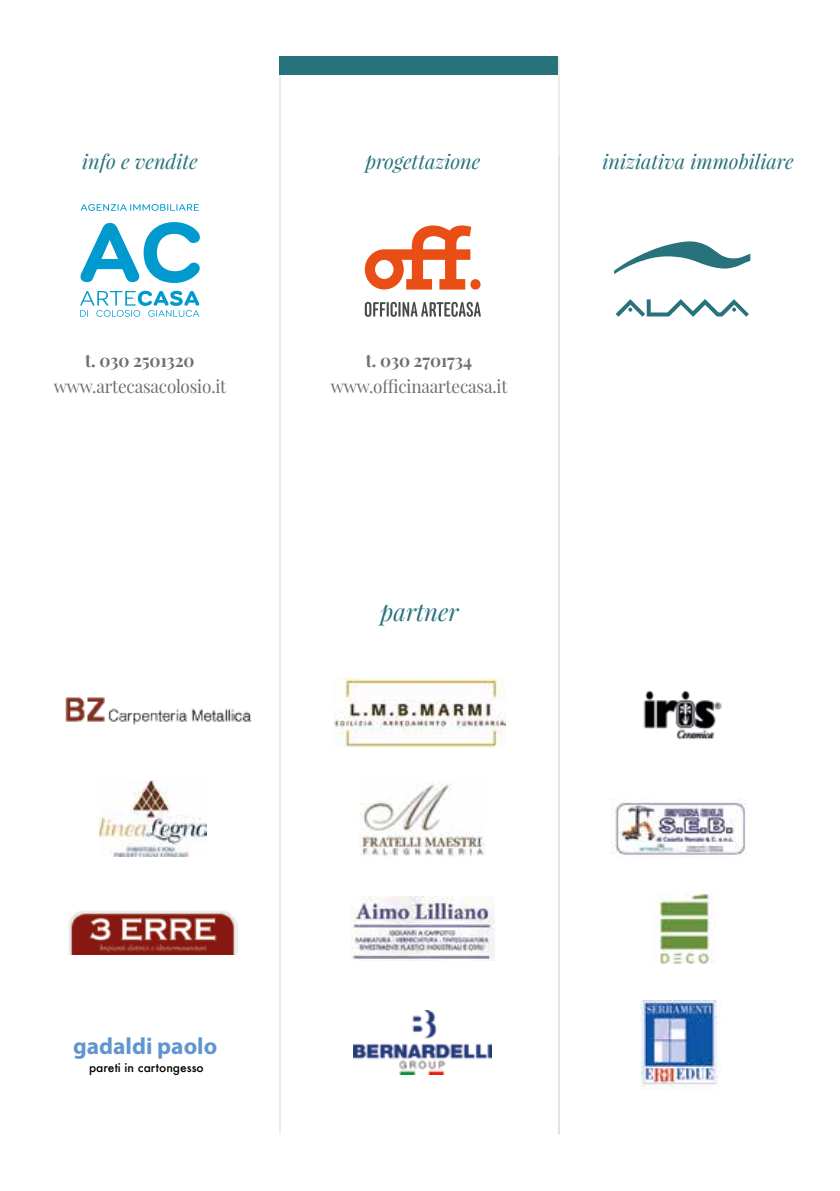
<style>
.page{position:relative;width:840px;height:1191px;background:#fff}
.page>*{position:absolute;margin:0;border:0;box-sizing:border-box;transform-origin:0 0}
.t1{font:italic 24px "Playfair Display";color:#28727c}
.t2{font:700 23.4px "Myriad Pro";color:#6195cf}
.t3{font:italic 20px "Playfair Display";color:#28727c}
.t4{font:18px "Playfair Display";letter-spacing:-.01em;color:#706f6f;scale:.95 1}
.t5{font:700 18px "Playfair Display";letter-spacing:-.01em;color:#706f6f;scale:.95 1}
.t6{font:500 12px "Futura";color:#000}
</style>
<div class="page">
<hr style="left:279px;top:57px;width:1px;height:1077px;background:#dadada">
<hr style="left:558px;top:57px;width:1px;height:1077px;background:#dadada">
<div style="left:279px;top:57px;width:278px;height:18px;background:#28727c"></div>
<svg style="left:80px;top:222px;width:120px;height:61px"></svg>
<svg style="left:80px;top:291px;width:119px;height:26px"></svg>
<svg style="left:81px;top:204px;width:118px;height:7px"></svg>
<svg style="left:364px;top:225px;width:107px;height:65px"></svg>
<div style="left:470px;top:279px;width:10px;height:11px;background:#e94e14;border-radius:50%"></div>
<svg style="left:364px;top:302px;width:116px;height:15px"></svg>
<svg style="left:614px;top:241px;width:136px;height:33px"></svg>
<svg style="left:615px;top:299px;width:133px;height:18px"></svg>
<img style="left:65px;top:697px;width:187px;height:28px">
<img style="left:333px;top:677px;width:172px;height:71px">
<img style="left:99px;top:780px;width:107px;height:76px">
<img style="left:69px;top:911px;width:168px;height:43px">
<img style="left:640px;top:1000px;width:78px;height:88px">
<img style="left:359px;top:781px;width:126px;height:75px">
<img style="left:351px;top:896px;width:143px;height:64px">
<img style="left:354px;top:1010px;width:137px;height:64px">
<img style="left:643px;top:690px;width:79px;height:50px">
<img style="left:610px;top:799px;width:136px;height:56px">
<img style="left:651px;top:893px;width:64px;height:70px">
<p class="t3" style="left:82px;top:148px;width:117px">info e vendite</p>
<p class="t5" style="left:85px;top:349px;width:116px">t. 030 2501320</p>
<p class="t4" style="left:54px;top:375px;width:183px">www.artecasacolosio.it</p>
<p class="t3" style="left:365px;top:148px;width:117px">progettazione</p>
<p class="t3" style="left:602px;top:148px;width:192px">iniziativa immobiliare</p>
<p class="t5" style="left:365px;top:349px;width:113px">t. 030 2701734</p>
<p class="t4" style="left:331px;top:375px;width:187px">www.officinaartecasa.it</p>
<p class="t1" style="left:380px;top:596px;width:80px">partner</p>
<p class="t2" style="left:73px;top:1031px;width:145px">gadaldi paolo</p>
<p class="t6" style="left:89px;top:1059px;width:116px">pareti in cartongesso</p>
</div>
